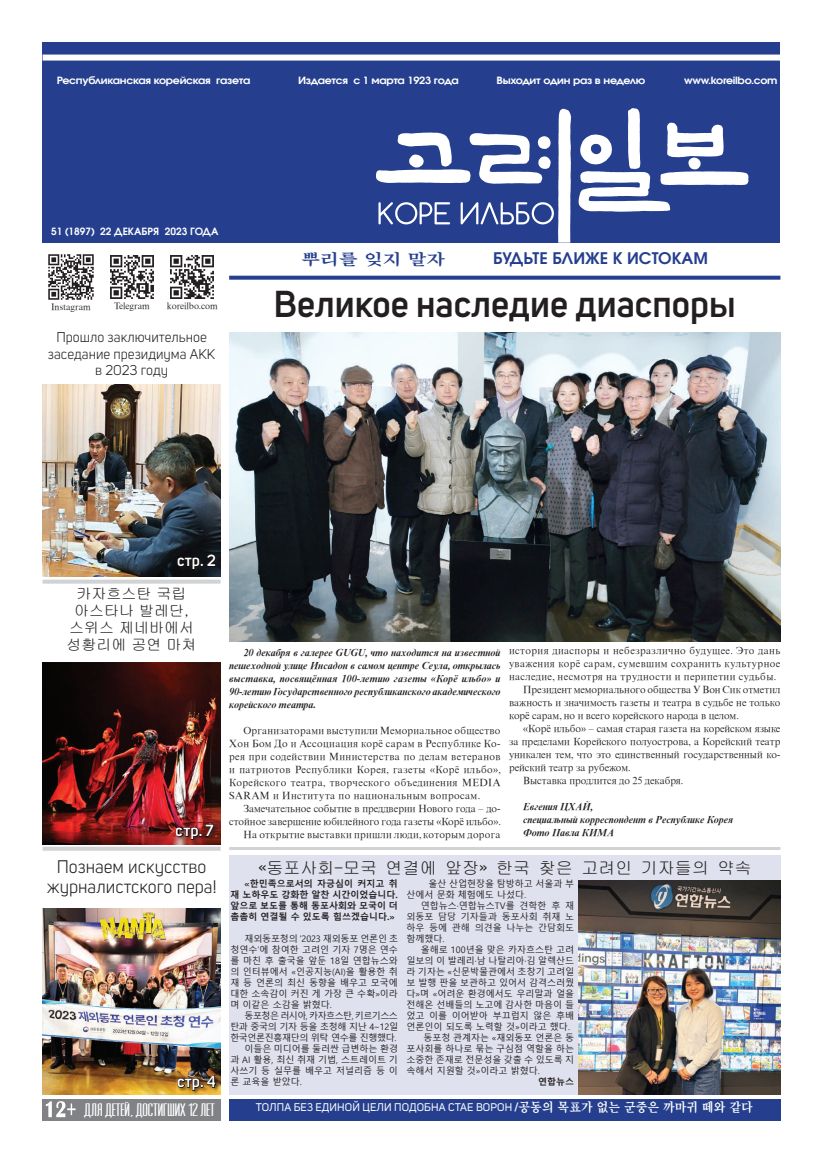
<style>
.page{position:relative;width:823px;height:1163px;background:#fff}
.page>*{position:absolute;margin:0;border:0;box-sizing:border-box;transform-origin:0 0}
.t1{font:700 37px "Uni Sans Trial Semi";color:#231f20}
.t2{font:18px/20px "Uni Sans Trial Book";color:#231f20;text-align:center}
.t3{font:18px "FE Hero";color:#fff;scale:1.4 1}
.t4{font:17px "Gulim Che";color:#231f20}
.t5{font:700 16px "Evolventa";color:#253f8e}
.t6{font:700 16px "Uni Sans Trial Semi";color:#fff}
.t7{font:16px "Csn Km";color:#253f8e;scale:1.3 1}
.t8{font:15px/17px "Gulim";color:#231f20;text-align:center}
.t9{font:14px/16.8px "Uni Sans Trial Book";color:#231f20;text-align:center}
.t10{font:11px "Uni Sans Trial Regular";letter-spacing:.01em;color:#fff}
.t11{font:10px/13px "A Timer";color:#231f20;text-align:justify}
.t12{font:italic 700 10px/13px "A Timer";color:#231f20;text-align:justify}
.t13{font:10px "A Timer";letter-spacing:.04em;color:#231f20}
.t14{font:700 10px "Evolventa";letter-spacing:-.025em;color:#fff;scale:1.1 1}
.t15{font:700 10px "Evolventa";color:#fff}
.t16{font:9px/11px "Malgun Gothic";color:#231f20;text-align:justify}
.t17{font:700 9px/11px "Malgun Gothic";color:#231f20;text-align:justify}
.t18{font:9px "Malgun Gothic";letter-spacing:-.04em;color:#231f20}
.t19{font:9px "A Timer";color:#231f20}
.t20{font:9px "Malgun Gothic";letter-spacing:-.055em;color:#231f20}
.s1{font-family:"Adobe Gothic Std";font-weight:700}
.s2{font-family:"Csn Km";font-size:13px}
</style>
<div class="page">
<img style="left:43px;top:908px;width:177px;height:186px">
<img style="left:43px;top:385px;width:177px;height:191px">
<img style="left:43px;top:662px;width:177px;height:182px">
<div style="left:229px;top:855px;width:551px;height:239px;background:#e0e1ee"></div>
<svg style="left:43px;top:579px;width:177px;height:4px"></svg>
<div style="left:175px;top:823px;width:43px;height:21px;background:#231f20;opacity:.75"></div>
<svg style="left:176px;top:824px;width:38px;height:15px"></svg>
<svg style="left:43px;top:846px;width:177px;height:4px"></svg>
<div style="left:43px;top:43px;width:737px;height:200px;background:#253f8e"></div>
<svg style="left:578px;top:108px;width:170px;height:104px"></svg>
<svg style="left:376px;top:109px;width:194px;height:134px"></svg>
<svg style="left:229px;top:275px;width:551px;height:4px;background:#4a5fa1"></svg>
<div style="left:43px;top:55px;width:737px;height:6px;background:#fff"></div>
<div style="left:229px;top:1098px;width:551px;height:22px;background:#253f8e"></div>
<div style="left:43px;top:1098px;width:177px;height:22px;background:#808285"></div>
<svg style="left:46px;top:1101px;width:30px;height:15px"></svg>
<hr style="left:229px;top:846px;width:551px;height:3px;background:#d1d2d4">
<div style="left:177px;top:1074px;width:43px;height:21px;background:#231f20;opacity:.75"></div>
<svg style="left:177px;top:1075px;width:39px;height:15px"></svg>
<img style="left:48px;top:254px;width:46px;height:46px">
<img style="left:170px;top:255px;width:44px;height:44px">
<img style="left:110px;top:255px;width:44px;height:44px">
<div style="left:177px;top:553px;width:43px;height:21px;background:#231f20;opacity:.75"></div>
<svg style="left:177px;top:554px;width:39px;height:15px"></svg>
<img style="left:229px;top:332px;width:551px;height:309px">
<img style="left:578px;top:880px;width:202px;height:214px">
<p class="t14" style="left:57px;top:74px;width:177px">Республиканская корейская газета</p>
<p class="t14" style="left:298px;top:74px;width:147px">Издается с 1 марта 1923 года</p>
<p class="t14" style="left:496px;top:74px;width:137px">Выходит один раз в неделю</p>
<p class="t14" style="left:683px;top:74px;width:86px">www.koreilbo.com</p>
<p class="t15" style="left:51px;top:224px;width:169px">51 (1897) 22 ДЕКАБРЯ 2023 ГОДА</p>
<h3 class="t7" style="left:301px;top:251px;width:112px">뿌리를 잊지 말자</h3>
<h3 class="t5" style="left:493px;top:248px;width:216px">БУДЬТЕ БЛИЖЕ К ИСТОКАМ</h3>
<p class="t19" style="left:51px;top:301px;width:41px">Instagram</p>
<p class="t19" style="left:114px;top:301px;width:37px">Telegram</p>
<p class="t19" style="left:167px;top:301px;width:52px">koreilbo.com</p>
<h1 class="t1" style="left:274px;top:282px;width:463px">Великое наследие диаспоры</h1>
<h3 class="t9" style="left:48px;top:328px;width:169px">Прошло заключительное заседание президиума АКК в 2023 году</h3>
<h3 class="t6" style="left:177px;top:551px;width:40px">стр. 2</h3>
<h3 class="t8" style="left:66px;top:585px;width:131px">카자흐스탄 국립 아스타나 발레단, 스위스 제네바에서 성황리에 공연 마쳐</h3>
<p class="t13" style="left:508px;top:644px;width:273px">история диаспоры и небезразлично будущее. Это дань</p>
<p class="t13" style="left:508px;top:657px;width:273px">уважения корё сарам, сумевшим сохранить культурное</p>
<p class="t13" style="left:508px;top:670px;width:268px">наследие, несмотря на трудности и перипетии судьбы.</p>
<p class="t11" style="left:523px;top:682px;width:258px">Президент мемориального общества У Вон Сик отметил</p>
<p class="t11" style="left:508px;top:695px;width:273px">важность и значимость газеты и театра в судьбе не только</p>
<p class="t11" style="left:508px;top:708px;width:231px">корё сарам, но и всего корейского народа в целом.</p>
<p class="t11" style="left:523px;top:721px;width:258px">«Корё ильбо» – самая старая газета на корейском языке</p>
<p class="t11" style="left:508px;top:734px;width:273px">за пределами Корейского полуострова, а Корейский театр</p>
<p class="t11" style="left:508px;top:747px;width:273px">уникален тем, что это единственный государственный ко-</p>
<p class="t11" style="left:508px;top:760px;width:123px">рейский театр за рубежом.</p>
<p class="t11" style="left:523px;top:773px;width:161px">Выставка продлится до 25 декабря.</p>
<p class="t12" style="left:523px;top:799px;width:211px">Евгения ЦХАЙ,<br>специальный корреспондент в Республике Корея</p>
<p class="t12" style="left:229px;top:645px;width:273px;text-indent:14px">20 декабря в галерее GUGU, что находится на известной пешеходной улице Инсадон в самом центре Сеула, открылась выставка, посвящённая 100-летию газеты «Корё ильбо» и 90-летию Государственного республиканского академического корейского театра.</p>
<p class="t11" style="left:229px;top:723px;width:273px;text-indent:14px">Организаторами выступили Мемориальное общество Хон Бом До и Ассоциация корё сарам в Республике Ко&shy;рея при содействии Министерства по делам ветеранов и патриотов Республики Корея, газеты «Корё ильбо», Корейского театра, творческого объединения MEDIA SARAM и Института по национальным вопросам.</p>
<p class="t11" style="left:229px;top:801px;width:273px;text-align:right">Замечательное событие в преддверии Нового года – до&shy;стойное завершение юбилейного года газеты «Корё ильбо».<br>На открытие выставки пришли люди, которым дорога</p>
<h3 class="t6" style="left:176px;top:821px;width:39px">стр. 7</h3>
<p class="t12" style="left:523px;top:825px;width:93px">Фото Павла КИМА</p>
<h2 class="t2" style="left:47px;top:856px;width:171px">Познаем искусство журналистского пера!</h2>
<h3 class="t4" style="left:258px;top:859px;width:494px">«동포사회-모국 연결에 앞장» 한국 찾은 고려인 기자들의 약속</h3>
<p class="t17" style="left:230px;top:878px;width:169px;text-indent:14px">«한민족으로서의 자긍심이 커지고 취 재 노하우도 강화한 알찬 시간이었습니다. 앞으로 보도를 통해 동포사회와 모국이 더 촘촘히 연결될 수 있도록 힘쓰겠습니다.»</p>
<p class="t16" style="left:230px;top:933px;width:169px;text-indent:14px">재외동포청의 ‘2023 재외동포 언론인 초 청연수’에 참여한 고려인 기자 7명은 연수 를 마친 후 출국을 앞둔 18일 연합뉴스와 의 인터뷰에서 «인공지능(AI)을 활용한 취 재 등 언론의 최신 동향을 배우고 모국에 대한 소속감이 커진 게 가장 큰 수확»이라 며 이같은 소감을 밝혔다.</p>
<p class="t20" style="left:244px;top:1010px;width:155px">동포청은 러시아, 카자흐스탄, 키르기스스</p>
<p class="t18" style="left:230px;top:1021px;width:169px">탄과 중국의 기자 등을 초청해 지난 4∼12일</p>
<p class="t18" style="left:230px;top:1032px;width:167px">한국언론진흥재단의 위탁 연수를 진행했다.</p>
<p class="t16" style="left:244px;top:1043px;width:155px">이들은 미디어를 둘러싼 급변하는 환경</p>
<p class="t16" style="left:230px;top:1054px;width:169px">과 AI 활용, 최신 취재 기법, 스트레이트 기</p>
<p class="t16" style="left:230px;top:1065px;width:169px">사쓰기 등 실무를 배우고 저널리즘 등 이</p>
<p class="t16" style="left:230px;top:1076px;width:73px">론 교육을 받았다.</p>
<p class="t16" style="left:406px;top:878px;width:169px;text-indent:22px">울산 산업현장을 탐방하고 서울과 부 산에서 문화 체험에도 나섰다.</p>
<p class="t16" style="left:406px;top:900px;width:169px;text-indent:14px">연합뉴스·연합뉴스TV를 견학한 후 재 외동포 담당 기자들과 동포사회 취재 노 하우 등에 관해 의견을 나누는 간담회도 함께했다.</p>
<p class="t16" style="left:420px;top:944px;width:155px">올해로 100년을 맞은 카자흐스탄 고려</p>
<p class="t16" style="left:406px;top:955px;width:169px">일보의 이 발레리·남 나탈리아·김 알렉산드</p>
<p class="t16" style="left:406px;top:966px;width:169px">라 기자는 «신문박물관에서 초창기 고려일</p>
<p class="t16" style="left:406px;top:977px;width:169px">보 발행 판을 보관하고 있어서 감격스러웠</p>
<p class="t16" style="left:406px;top:988px;width:169px">다»며 «어려운 환경에서도 우리말과 얼을</p>
<p class="t16" style="left:406px;top:999px;width:169px">전해온 선배들의 노고에 감사한 마음이 들</p>
<p class="t16" style="left:406px;top:1010px;width:169px">었고 이를 이어받아 부끄럽지 않은 후배</p>
<p class="t16" style="left:406px;top:1021px;width:165px">언론인이 되도록 노력할 것»이라고 했다.</p>
<p class="t16" style="left:423px;top:1032px;width:152px">동포청 관계자는 «재외동포 언론은 동</p>
<p class="t16" style="left:406px;top:1043px;width:169px">포사회를 하나로 묶는 구심점 역할을 하는</p>
<p class="t16" style="left:406px;top:1054px;width:169px">소중한 존재로 전문성을 갖출 수 있도록 지</p>
<p class="t16" style="left:406px;top:1065px;width:135px">속해서 지원할 것»이라고 밝혔다.</p>
<p class="t17" style="left:538px;top:1076px;width:37px">연합뉴스</p>
<h3 class="t6" style="left:177px;top:1072px;width:40px">стр. 4</h3>
<h2 class="t3" style="left:84px;top:1100px;width:95px">ДЛЯ ДЕТЕЙ, ДОСТИГШИХ 12 ЛЕТ</h2>
<p class="t10" style="left:255px;top:1100px;width:498px">ТОЛПА БЕЗ ЕДИНОЙ ЦЕЛИ ПОДОБНА СТАЕ ВОРОН <span class="s1">/</span><span class="s2">공동의 목표가 없는 군중은 까마귀 떼와 같다</span></p>
</div>
